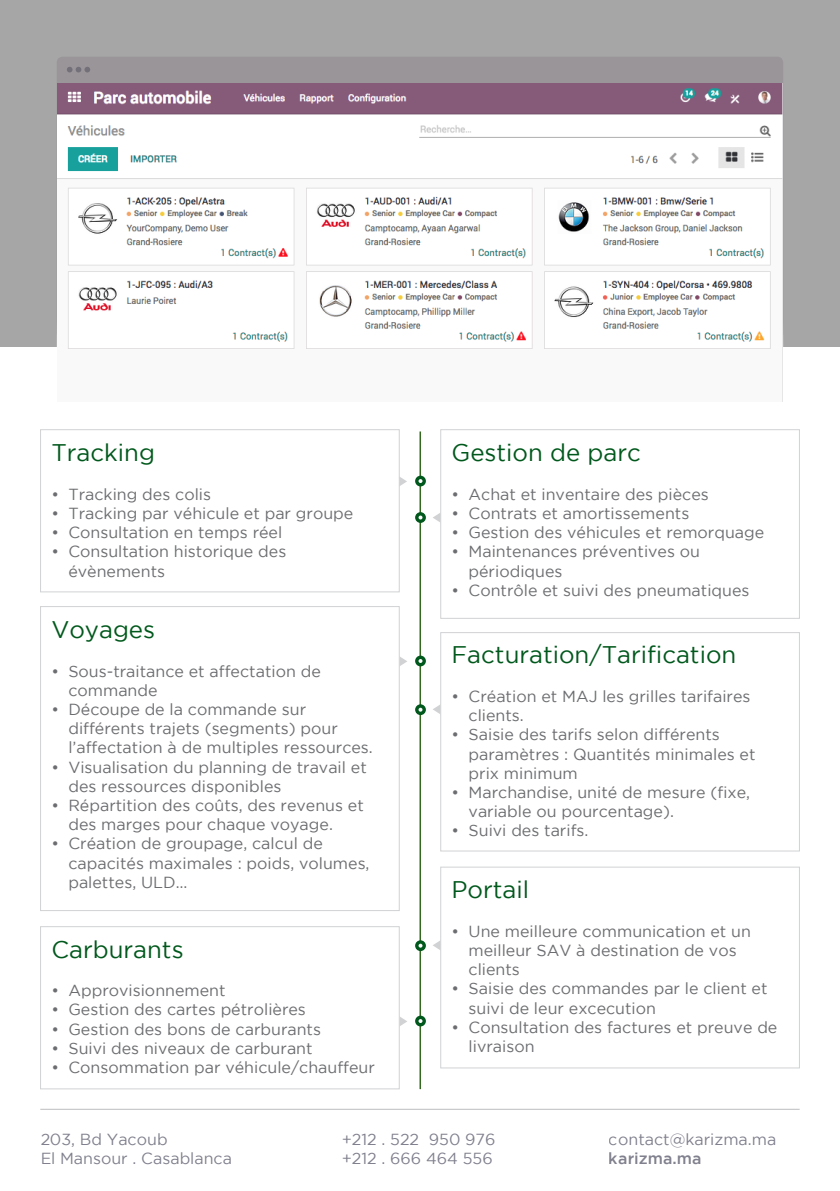
<style>
.page{position:relative;width:840px;height:1191px;background:#fff}
.page>*{position:absolute;margin:0;border:0;box-sizing:border-box;transform-origin:0 0}
.t1{font:24px "Gotham";color:#00581c}
.t2{font:16px/19.2px "Gotham";color:#6c6d70}
.t3{font:16px/19.2px "Gotham";color:#00001d}
.t4{font:500 16px "Gotham";color:#00001d}
</style>
<div class="page">
<div style="left:0;top:0;width:839px;height:346px;background:#a6a6a6"></div>
<hr style="left:40px;top:1109px;width:759px;height:1px;background:#bcbdc0">
<div style="left:57px;top:57px;width:725px;height:282px;background:#9a9599;border-radius:6px"></div>
<svg style="left:67px;top:67px;width:23px;height:5px"></svg>
<img style="left:57px;top:83px;width:725px;height:266px">
<div style="left:440px;top:429px;width:359px;height:189px;border:1px solid #d1d2d4"></div>
<div style="left:40px;top:606px;width:359px;height:304px;border:1px solid #d1d2d4"></div>
<div style="left:40px;top:429px;width:359px;height:163px;border:1px solid #d1d2d4"></div>
<div style="left:440px;top:632px;width:359px;height:219px;border:1px solid #d1d2d4"></div>
<div style="left:40px;top:926px;width:359px;height:163px;border:1px solid #d1d2d4"></div>
<div style="left:440px;top:867px;width:359px;height:201px;border:1px solid #d1d2d4"></div>
<hr style="left:419px;top:431px;width:2px;height:658px;background:#33691e">
<svg style="left:415px;top:512px;width:10px;height:11px"></svg>
<svg style="left:418px;top:515px;width:4px;height:4px"></svg>
<div style="left:415px;top:655px;width:10px;height:11px;background:#00581c;border-radius:50%"></div>
<svg style="left:418px;top:659px;width:4px;height:4px"></svg>
<svg style="left:415px;top:704px;width:10px;height:11px"></svg>
<svg style="left:418px;top:707px;width:4px;height:4px"></svg>
<div style="left:415px;top:1015px;width:10px;height:11px;background:#00581c;border-radius:50%"></div>
<svg style="left:418px;top:1019px;width:4px;height:4px"></svg>
<svg style="left:415px;top:940px;width:10px;height:11px"></svg>
<svg style="left:418px;top:943px;width:4px;height:4px"></svg>
<div style="left:415px;top:476px;width:10px;height:10px;background:#00581c;border-radius:50%"></div>
<svg style="left:418px;top:479px;width:4px;height:4px"></svg>
<svg style="left:399px;top:476px;width:8px;height:10px"></svg>
<svg style="left:399px;top:656px;width:8px;height:10px"></svg>
<svg style="left:399px;top:1016px;width:8px;height:10px"></svg>
<svg style="left:433px;top:513px;width:7px;height:9px"></svg>
<svg style="left:433px;top:941px;width:7px;height:9px"></svg>
<svg style="left:433px;top:705px;width:7px;height:9px"></svg>
<p class="t1" style="left:51px;top:439px;width:105px">Tracking</p>
<p class="t2" style="left:51px;top:484px;width:161px">• Tracking des colis</p>
<p class="t2" style="left:51px;top:503px;width:303px">• Tracking par véhicule et par groupe</p>
<p class="t2" style="left:51px;top:522px;width:232px">• Consultation en temps réel</p>
<p class="t2" style="left:68px;top:542px;width:219px;text-indent:-17px">• Consultation historique des évènements</p>
<p class="t1" style="left:51px;top:616px;width:105px">Voyages</p>
<p class="t2" style="left:68px;top:661px;width:254px;text-indent:-17px">• Sous-traitance et affectation de commande</p>
<p class="t2" style="left:68px;top:699px;width:306px;text-indent:-17px">• Découpe de la commande sur différents trajets (segments) pour l’affectation à de multiples ressources.</p>
<p class="t2" style="left:68px;top:757px;width:300px;text-indent:-17px">• Visualisation du planning de travail et des ressources disponibles</p>
<p class="t2" style="left:68px;top:795px;width:297px;text-indent:-17px">• Répartition des coûts, des revenus et des marges pour chaque voyage.</p>
<p class="t2" style="left:68px;top:834px;width:302px;text-indent:-17px">• Création de groupage, calcul de capacités maximales : poids, volumes, palettes, ULD…</p>
<p class="t1" style="left:51px;top:936px;width:134px">Carburants</p>
<p class="t2" style="left:51px;top:980px;width:176px">• Approvisionnement</p>
<p class="t2" style="left:51px;top:1000px;width:256px">• Gestion des cartes pétrolières</p>
<p class="t2" style="left:51px;top:1019px;width:271px">• Gestion des bons de carburants</p>
<p class="t2" style="left:51px;top:1038px;width:262px">• Suivi des niveaux de carburant</p>
<p class="t2" style="left:51px;top:1057px;width:325px">• Consommation par véhicule/chauffeur</p>
<p class="t1" style="left:451px;top:439px;width:191px">Gestion de parc</p>
<p class="t2" style="left:451px;top:484px;width:259px">• Achat et inventaire des pièces</p>
<p class="t2" style="left:451px;top:503px;width:239px">• Contrats et amortissements</p>
<p class="t2" style="left:451px;top:522px;width:314px">• Gestion des véhicules et remorquage</p>
<p class="t2" style="left:468px;top:542px;width:233px;text-indent:-17px">• Maintenances préventives ou périodiques</p>
<p class="t2" style="left:451px;top:580px;width:299px">• Contrôle et suivi des pneumatiques</p>
<p class="t1" style="left:451px;top:641px;width:286px">Facturation/Tarification</p>
<p class="t2" style="left:468px;top:686px;width:283px;text-indent:-17px">• Création et MAJ les grilles tarifaires clients.</p>
<p class="t2" style="left:468px;top:725px;width:288px;text-indent:-17px">• Saisie des tarifs selon différents paramètres : Quantités minimales et prix minimum</p>
<p class="t2" style="left:468px;top:782px;width:283px;text-indent:-17px">• Marchandise, unité de mesure (fixe, variable ou pourcentage).</p>
<p class="t2" style="left:451px;top:821px;width:138px">• Suivi des tarifs.</p>
<p class="t1" style="left:451px;top:876px;width:79px">Portail</p>
<p class="t2" style="left:468px;top:921px;width:283px;text-indent:-17px">• Une meilleure communication et un meilleur SAV à destination de vos clients</p>
<p class="t2" style="left:468px;top:978px;width:300px;text-indent:-17px">• Saisie des commandes par le client et suivi de leur excecution</p>
<p class="t2" style="left:468px;top:1017px;width:310px;text-indent:-17px">• Consultation des factures et preuve de livraison</p>
<p class="t3" style="left:40px;top:1129px;width:193px">203, Bd Yacoub<br>El Mansour . Casablanca</p>
<p class="t3" style="left:341px;top:1129px;width:155px">+212 . 522 950 976 +212 . 666 464 556</p>
<p class="t3" style="left:608px;top:1129px;width:169px">contact@karizma.ma</p>
<p class="t4" style="left:608px;top:1149px;width:94px">karizma.ma</p>
</div>
